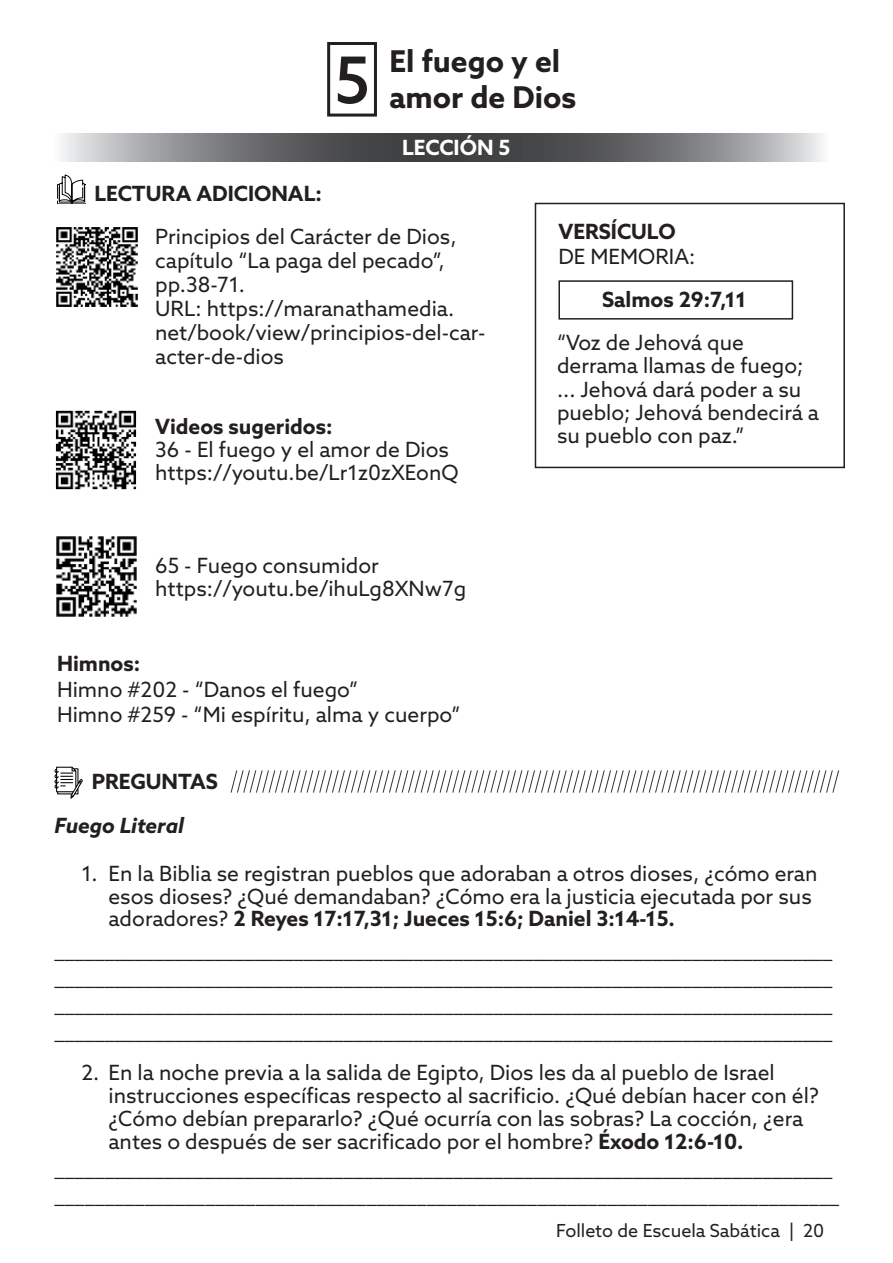
<style>
.page{position:relative;width:893px;height:1263px;background:#fff}
.page>*{position:absolute;margin:0;border:0;box-sizing:border-box;transform-origin:0 0}
.t1{font:500 64.5px "Azo Sans";color:#231f20}
.t2{font:700 30px "Azo Sans";color:#231f20}
.t3{font:21px/23.1px "Azo Sans";color:#231f20}
.t4{font:700 21px "Azo Sans";color:#231f20}
.t5{font:italic 700 21px "Azo Sans";color:#231f20}
.t6{font:700 21px "Azo Sans";color:#fff}
.t7{font:18px "Azo Sans";color:#231f20}
.s1{font-weight:700}
</style>
<div class="page">
<img style="left:62px;top:133px;width:761px;height:28px">
<div style="left:327px;top:42px;width:50px;height:75px;border:3px solid #231f20"></div>
<svg style="left:57px;top:175px;width:29px;height:29px"></svg>
<div style="left:558px;top:280px;width:235px;height:40px;border:2px solid #231f20"></div>
<div style="left:535px;top:203px;width:310px;height:265px;border:2px solid #231f20"></div>
<svg style="left:54px;top:767px;width:29px;height:32px"></svg>
<svg style="left:230px;top:770px;width:609px;height:23px"></svg>
<img style="left:56px;top:227px;width:82px;height:80px">
<img style="left:55px;top:410px;width:82px;height:80px">
<img style="left:56px;top:536px;width:81px;height:81px">
<p class="t1" style="left:334px;top:38px;width:37px">5</p>
<p class="t2" style="left:389px;top:41px;width:172px">El fuego y el</p>
<p class="t2" style="left:389px;top:77px;width:188px">amor de Dios</p>
<p class="t6" style="left:402px;top:133px;width:110px">LECCIÓN 5</p>
<p class="t4" style="left:95px;top:180px;width:229px">LECTURA ADICIONAL:</p>
<p class="t3" style="left:155px;top:224px;width:303px;line-height:24px">Principios del Carácter de Dios, capítulo “La paga del pecado”, pp.38-71.</p>
<p class="t3" style="left:155px;top:296px;width:332px;line-height:24px">URL: https://maranathamedia. net/book/view/principios-del-car&shy;acter-de-dios</p>
<p class="t4" style="left:155px;top:413px;width:179px">Videos sugeridos:</p>
<p class="t3" style="left:155px;top:438px;width:295px">36 - El fuego y el amor de Dios</p>
<p class="t3" style="left:155px;top:461px;width:305px">https://youtu.be/Lr1z0zXEonQ</p>
<p class="t3" style="left:155px;top:553px;width:225px">65 - Fuego consumidor</p>
<p class="t3" style="left:155px;top:576px;width:313px">https://youtu.be/ihuLg8XNw7g</p>
<p class="t3" style="left:57px;top:651px;width:303px;line-height:25.2px"><span class="s1">Himnos:<br></span>Himno #202 - “Danos el fuego”</p>
<p class="t3" style="left:57px;top:702px;width:405px">Himno #259 - “Mi espíritu, alma y cuerpo”</p>
<p class="t4" style="left:558px;top:218px;width:119px">VERSÍCULO</p>
<p class="t3" style="left:558px;top:245px;width:138px">DE MEMORIA:</p>
<p class="t4" style="left:602px;top:286px;width:146px">Salmos 29:7,11</p>
<p class="t3" style="left:557px;top:331px;width:264px">“Voz de Jehová que derrama llamas de fuego; ... Jehová dará poder a su pueblo; Jehová bendecirá a su pueblo con paz.”</p>
<p class="t4" style="left:92px;top:767px;width:128px">PREGUNTAS</p>
<p class="t5" style="left:54px;top:811px;width:131px">Fuego Literal</p>
<p class="t3" style="left:108px;top:862px;width:711px;text-indent:-27px">1. En la Biblia se registran pueblos que adoraban a otros dioses, ¿cómo eran esos dioses? ¿Qué demandaban? ¿Cómo era la justicia ejecutada por sus adoradores? <span class="s1">2 Reyes 17:17,31; Jueces 15:6; Daniel 3:14-15.</span></p>
<p class="t3" style="left:54px;top:939px;width:780px">______________________________________________________________________________</p>
<p class="t3" style="left:54px;top:966px;width:780px">______________________________________________________________________________</p>
<p class="t3" style="left:54px;top:993px;width:780px">______________________________________________________________________________</p>
<p class="t3" style="left:54px;top:1020px;width:780px">______________________________________________________________________________</p>
<p class="t3" style="left:108px;top:1061px;width:712px;text-indent:-27px">2. En la noche previa a la salida de Egipto, Dios les da al pueblo de Israel instrucciones específicas respecto al sacrificio. ¿Qué debían hacer con él? ¿Cómo debían prepararlo? ¿Qué ocurría con las sobras? La cocción, ¿era antes o después de ser sacrificado por el hombre? <span class="s1">Éxodo 12:6-10.</span></p>
<p class="t3" style="left:54px;top:1157px;width:780px">______________________________________________________________________________</p>
<p class="t3" style="left:54px;top:1184px;width:786px">______________________________________________________________________________</p>
<p class="t7" style="left:556px;top:1219px;width:270px">Folleto de Escuela Sabática | 20</p>
</div>
